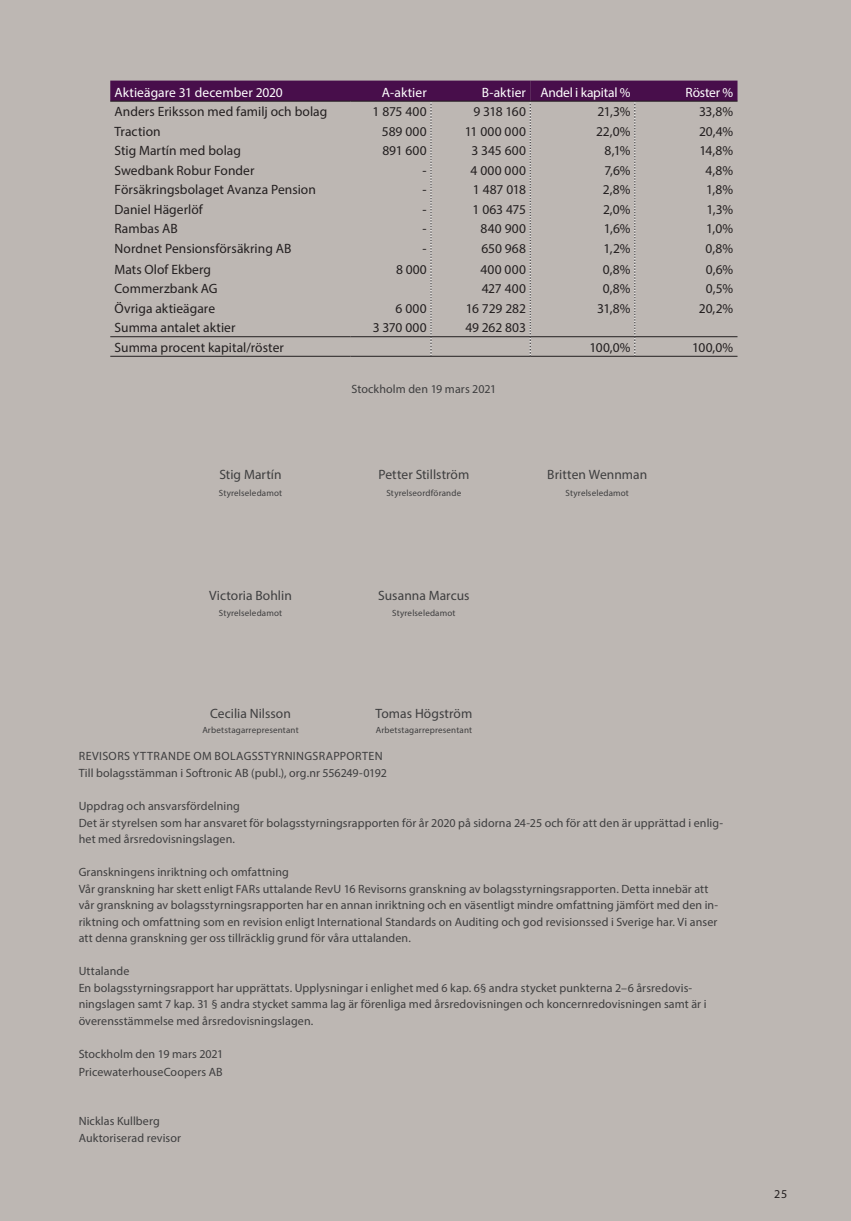
<style>
.page{position:relative;width:851px;height:1221px;background:#fff}
.page>*{position:absolute;margin:0;border:0;box-sizing:border-box;transform-origin:0 0}
.t1{font:13.5px "Myriad Pro";letter-spacing:.005em;color:#231f20}
.t2{font:13.5px "Myriad Pro";color:#3e3e3f}
.t3{font:13.5px "Myriad Pro";color:#fff}
.t4{font:12px/16.5px "Myriad Pro";letter-spacing:.01em;color:#3e3e3f}
.t5{font:12px "Myriad Pro";color:#231f20}
.t6{font:9px "Myriad Pro";letter-spacing:.02em;color:#3e3e3f}
</style>
<div class="page">
<div style="left:0;top:0;width:850px;height:1220px;background:#bdb7b3"></div>
<svg style="left:110px;top:81px;width:627px;height:275px"></svg>
<hr style="left:110px;top:336px;width:240px;height:1px;background:#231f20">
<hr style="left:350px;top:336px;width:81px;height:1px;background:#231f20">
<hr style="left:431px;top:336px;width:99px;height:1px;background:#231f20">
<hr style="left:530px;top:336px;width:104px;height:1px;background:#231f20">
<hr style="left:634px;top:336px;width:103px;height:1px;background:#231f20">
<hr style="left:110px;top:356px;width:240px;height:1px;background:#231f20">
<hr style="left:350px;top:356px;width:81px;height:1px;background:#231f20">
<hr style="left:431px;top:356px;width:99px;height:1px;background:#231f20">
<hr style="left:530px;top:356px;width:104px;height:1px;background:#231f20">
<hr style="left:634px;top:356px;width:103px;height:1px;background:#231f20">
<hr style="left:110px;top:101px;width:240px;height:1px;background:#231f20">
<hr style="left:350px;top:101px;width:81px;height:1px;background:#231f20">
<hr style="left:431px;top:101px;width:99px;height:1px;background:#231f20">
<hr style="left:530px;top:101px;width:104px;height:1px;background:#231f20">
<hr style="left:634px;top:101px;width:103px;height:1px;background:#231f20">
<p class="t3" style="left:114px;top:84px;width:170px">Aktieägare 31 december 2020</p>
<p class="t3" style="left:382px;top:84px;width:46px">A-aktier</p>
<p class="t3" style="left:481px;top:84px;width:150px">B-aktier Andel i kapital %</p>
<p class="t3" style="left:685px;top:84px;width:49px">Röster %</p>
<p class="t1" style="left:114px;top:103px;width:214px">Anders Eriksson med familj och bolag</p>
<p class="t1" style="left:372px;top:103px;width:56px">1 875 400</p>
<p class="t1" style="left:473px;top:103px;width:54px">9 318 160</p>
<p class="t1" style="left:597px;top:103px;width:35px">21,3%</p>
<p class="t1" style="left:699px;top:103px;width:36px">33,8%</p>
<p class="t1" style="left:114px;top:123px;width:48px">Traction</p>
<p class="t1" style="left:382px;top:123px;width:46px">589 000</p>
<p class="t1" style="left:465px;top:123px;width:62px">11 000 000</p>
<p class="t1" style="left:596px;top:123px;width:36px">22,0%</p>
<p class="t1" style="left:699px;top:123px;width:36px">20,4%</p>
<p class="t1" style="left:114px;top:142px;width:128px">Stig Martín med bolag</p>
<p class="t1" style="left:382px;top:142px;width:46px">891 600</p>
<p class="t1" style="left:471px;top:142px;width:56px">3 345 600</p>
<p class="t1" style="left:604px;top:142px;width:27px">8,1%</p>
<p class="t1" style="left:699px;top:142px;width:35px">14,8%</p>
<p class="t1" style="left:114px;top:162px;width:141px">Swedbank Robur Fonder</p>
<p class="t1" style="left:422px;top:162px;width:6px">-</p>
<p class="t1" style="left:470px;top:162px;width:57px">4 000 000</p>
<p class="t1" style="left:604px;top:162px;width:28px">7,6%</p>
<p class="t1" style="left:705px;top:162px;width:29px">4,8%</p>
<p class="t1" style="left:114px;top:181px;width:203px">Försäkringsbolaget Avanza Pension</p>
<p class="t1" style="left:422px;top:181px;width:6px">-</p>
<p class="t1" style="left:473px;top:181px;width:55px">1 487 018</p>
<p class="t1" style="left:602px;top:181px;width:29px">2,8%</p>
<p class="t1" style="left:706px;top:181px;width:29px">1,8%</p>
<p class="t1" style="left:114px;top:201px;width:90px">Daniel Hägerlöf</p>
<p class="t1" style="left:422px;top:201px;width:6px">-</p>
<p class="t1" style="left:472px;top:201px;width:55px">1 063 475</p>
<p class="t1" style="left:603px;top:201px;width:29px">2,0%</p>
<p class="t1" style="left:706px;top:201px;width:28px">1,3%</p>
<p class="t1" style="left:114px;top:220px;width:65px">Rambas AB</p>
<p class="t1" style="left:422px;top:220px;width:6px">-</p>
<p class="t1" style="left:480px;top:220px;width:47px">840 900</p>
<p class="t1" style="left:603px;top:220px;width:28px">1,6%</p>
<p class="t1" style="left:706px;top:220px;width:28px">1,0%</p>
<p class="t1" style="left:115px;top:240px;width:178px">Nordnet Pensionsförsäkring AB</p>
<p class="t1" style="left:422px;top:240px;width:6px">-</p>
<p class="t1" style="left:481px;top:240px;width:46px">650 968</p>
<p class="t1" style="left:603px;top:240px;width:28px">1,2%</p>
<p class="t1" style="left:705px;top:240px;width:29px">0,8%</p>
<p class="t1" style="left:114px;top:261px;width:98px">Mats Olof Ekberg</p>
<p class="t1" style="left:396px;top:261px;width:32px">8 000</p>
<p class="t1" style="left:480px;top:261px;width:47px">400 000</p>
<p class="t1" style="left:603px;top:261px;width:29px">0,8%</p>
<p class="t1" style="left:705px;top:261px;width:29px">0,6%</p>
<p class="t1" style="left:114px;top:280px;width:105px">Commerzbank AG</p>
<p class="t1" style="left:481px;top:280px;width:46px">427 400</p>
<p class="t1" style="left:603px;top:280px;width:29px">0,8%</p>
<p class="t1" style="left:705px;top:280px;width:29px">0,5%</p>
<p class="t1" style="left:114px;top:300px;width:102px">Övriga aktieägare</p>
<p class="t1" style="left:395px;top:300px;width:33px">6 000</p>
<p class="t1" style="left:465px;top:300px;width:62px">16 729 282</p>
<p class="t1" style="left:597px;top:300px;width:35px">31,8%</p>
<p class="t1" style="left:698px;top:300px;width:36px">20,2%</p>
<p class="t1" style="left:115px;top:319px;width:122px">Summa antalet aktier</p>
<p class="t1" style="left:372px;top:319px;width:56px">3 370 000</p>
<p class="t1" style="left:465px;top:319px;width:62px">49 262 803</p>
<p class="t1" style="left:114px;top:339px;width:171px">Summa procent kapital/röster</p>
<p class="t1" style="left:589px;top:339px;width:43px">100,0%</p>
<p class="t1" style="left:692px;top:339px;width:43px">100,0%</p>
<p class="t4" style="left:351px;top:380px;width:146px">Stockholm den 19 mars 2021</p>
<p class="t2" style="left:219px;top:466px;width:64px">Stig Martín</p>
<p class="t2" style="left:378px;top:466px;width:92px">Petter Stillström</p>
<p class="t2" style="left:547px;top:466px;width:101px">Britten Wennman</p>
<p class="t6" style="left:219px;top:487px;width:65px">Styrelseledamot</p>
<p class="t6" style="left:386px;top:487px;width:76px">Styrelseordförande</p>
<p class="t6" style="left:565px;top:487px;width:65px">Styrelseledamot</p>
<p class="t2" style="left:209px;top:587px;width:84px">Victoria Bohlin</p>
<p class="t2" style="left:378px;top:587px;width:93px">Susanna Marcus</p>
<p class="t6" style="left:219px;top:607px;width:65px">Styrelseledamot</p>
<p class="t6" style="left:392px;top:607px;width:65px">Styrelseledamot</p>
<p class="t2" style="left:210px;top:704px;width:82px">Cecilia Nilsson</p>
<p class="t6" style="left:202px;top:724px;width:98px">Arbetstagarrepresentant</p>
<p class="t2" style="left:375px;top:704px;width:98px">Tomas Högström</p>
<p class="t6" style="left:375px;top:724px;width:98px">Arbetstagarrepresentant</p>
<p class="t4" style="left:79px;top:748px;width:309px">REVISORS YTTRANDE OM BOLAGSSTYRNINGSRAPPORTEN<br>Till bolagsstämman i Softronic AB (publ.), org.nr 556249-0192</p>
<p class="t4" style="left:79px;top:797px;width:645px">Uppdrag och ansvarsfördelning<br>Det är styrelsen som har ansvaret för bolagsstyrningsrapporten för år 2020 på sidorna 24-25 och för att den är upprättad i enlig&shy;het med årsredovisningslagen.</p>
<p class="t4" style="left:79px;top:863px;width:641px">Granskningens inriktning och omfattning<br>Vår granskning har skett enligt FARs uttalande RevU 16 Revisorns granskning av bolagsstyrningsrapporten. Detta innebär att vår granskning av bolagsstyrningsrapporten har en annan inriktning och en väsentligt mindre omfattning jämfört med den in&shy;riktning och omfattning som en revision enligt International Standards on Auditing och god revisionssed i Sverige har. Vi anser att denna granskning ger oss tillräcklig grund för våra uttalanden.</p>
<p class="t4" style="left:79px;top:962px;width:629px">Uttalande<br>En bolagsstyrningsrapport har upprättats. Upplysningar i enlighet med 6 kap. 6§ andra stycket punkterna 2–6 årsredovis&shy;ningslagen samt 7 kap. 31 § andra stycket samma lag är förenliga med årsredovisningen och koncernredovisningen samt är i överensstämmelse med årsredovisningslagen.</p>
<p class="t4" style="left:79px;top:1044px;width:146px;line-height:18px">Stockholm den 19 mars 2021<br>PricewaterhouseCoopers AB</p>
<p class="t4" style="left:79px;top:1112px;width:104px">Nicklas Kullberg<br>Auktoriserad revisor</p>
<p class="t5" style="left:774px;top:1186px;width:14px">25</p>
</div>
